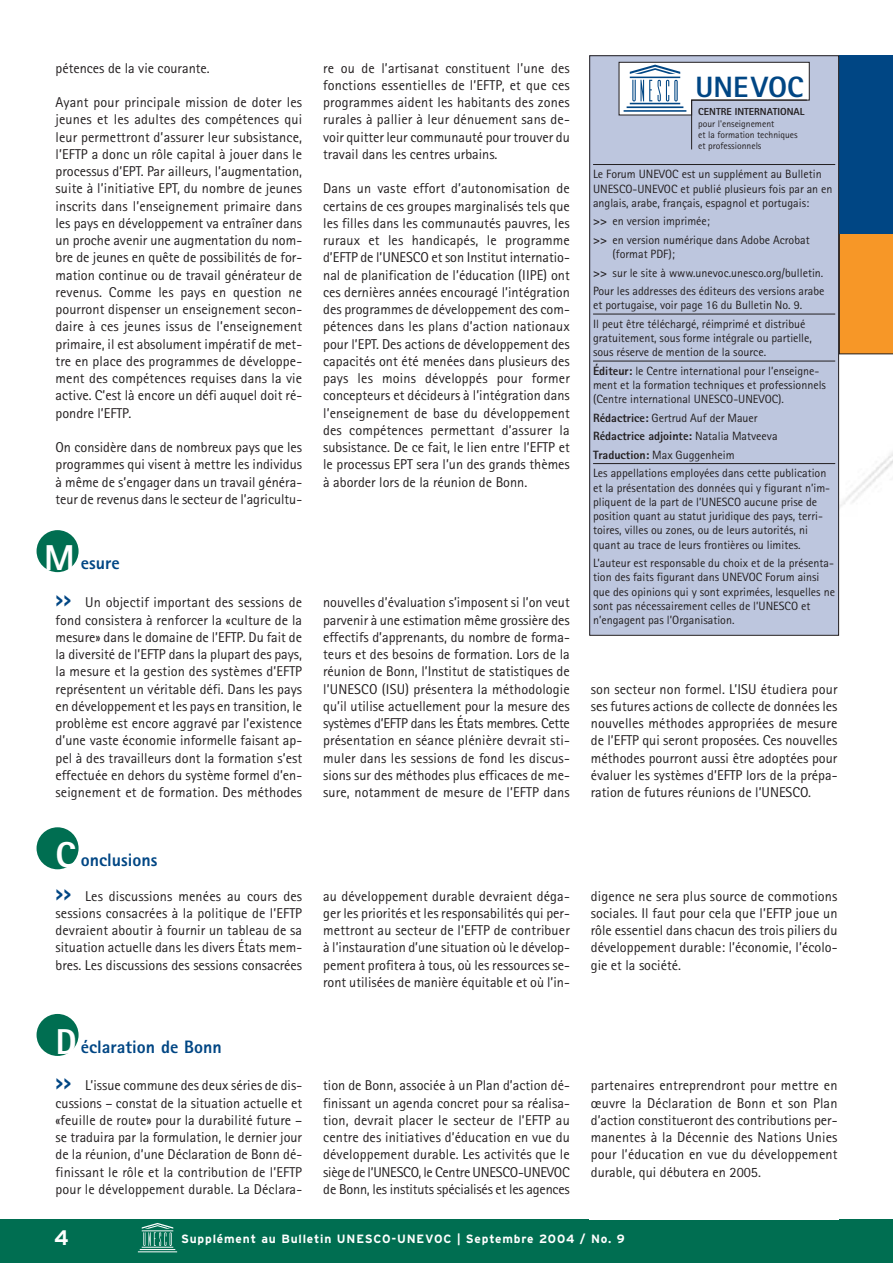
<style>
.page{position:relative;width:893px;height:1263px;background:#fff}
.page>*{position:absolute;margin:0;border:0;box-sizing:border-box;transform-origin:0 0}
.t1{font:800 29.4px "Rotis Sans Serif";color:#004684}
.t2{font:700 21px "Interstate";color:#fff}
.t3{font:800 18px "Rotis Sans Serif";color:#004684}
.t4{font:14.25px/17.2px "Rotis Sans Serif";color:#231f20;text-align:justify}
.t5{font:12px/14.2px "Rotis Sans Serif";color:#231f20}
.t6{font:700 12px "Interstate";letter-spacing:.07em;color:#fff}
.t7{font:800 10.2px "Rotis Sans Serif";color:#231f20}
.t8{font:9.6px/11.4px "Rotis Sans Serif";color:#231f20}
.s1{font-size:36px;color:#fff}
.s2{font-size:21px}
.s3{font-family:"Interstate";font-weight:700;font-size:18px;color:#004684}
.s4{font-weight:800}
</style>
<div class="page">
<img style="left:839px;top:354px;width:53px;height:223px">
<div style="left:839px;top:234px;width:53px;height:120px;background:#f79727"></div>
<div style="left:0;top:1219px;width:892px;height:44px;background:#006e51"></div>
<svg style="left:138px;top:1223px;width:39px;height:29px"></svg>
<div style="left:589px;top:55px;width:303px;height:179px;background:#004684"></div>
<div style="left:37px;top:530px;width:42px;height:42px;background:#006e51;border-radius:50%"></div>
<div style="left:37px;top:827px;width:42px;height:42px;background:#006e51;border-radius:50%"></div>
<div style="left:37px;top:1014px;width:42px;height:42px;background:#006e51;border-radius:50%"></div>
<div style="left:589px;top:55px;width:250px;height:580px;background:#bdc6de"></div>
<svg style="left:618px;top:62px;width:192px;height:88px"></svg>
<hr style="left:593px;top:164px;width:242px;height:1px;background:#231f20">
<hr style="left:593px;top:314px;width:242px;height:1px;background:#231f20">
<hr style="left:593px;top:361px;width:242px;height:1px;background:#231f20">
<hr style="left:593px;top:463px;width:242px;height:1px;background:#231f20">
<div style="left:589px;top:55px;width:250px;height:581px;border:1px solid #231f20"></div>
<p class="t4" style="left:56px;top:61px;width:156px">pétences de la vie courante.</p>
<p class="t4" style="left:56px;top:95px;width:248px">Ayant pour principale mission de doter les jeunes et les adultes des compétences qui leur permettront d’assurer leur subsistance, l’EFTP a donc un rôle capital à jouer dans le processus d’EPT. Par ailleurs, l’augmentation, suite à l’initiative EPT, du nombre de jeunes inscrits dans l’enseignement primaire dans les pays en développement va entraîner dans un proche avenir une augmentation du nom&shy;bre de jeunes en quête de possibilités de for&shy;mation continue ou de travail générateur de revenus. Comme les pays en question ne pourront dispenser un enseignement secon&shy;daire à ces jeunes issus de l’enseignement primaire, il est absolument impératif de met&shy;tre en place des programmes de développe&shy;ment des compétences requises dans la vie active. C’est là encore un défi auquel doit ré&shy;pondre l’EFTP.</p>
<p class="t4" style="left:56px;top:440px;width:248px">On considère dans de nombreux pays que les programmes qui visent à mettre les individus à même de s’engager dans un travail généra&shy;teur de revenus dans le secteur de l’agricultu-</p>
<p class="t3" style="left:44px;top:557px;width:77px"><span class="s1">M</span><span class="s2">B</span> esure</p>
<p class="t4" style="left:323px;top:61px;width:248px">re ou de l’artisanat constituent l’une des fonctions essentielles de l’EFTP, et que ces programmes aident les habitants des zones rurales à pallier à leur dénuement sans de&shy;voir quitter leur communauté pour trouver du travail dans les centres urbains.</p>
<p class="t4" style="left:323px;top:181px;width:248px">Dans un vaste effort d’autonomisation de certains de ces groupes marginalisés tels que les filles dans les communautés pauvres, les ruraux et les handicapés, le programme d’EFTP de l’UNESCO et son Institut internatio&shy;nal de planification de l’éducation (IIPE) ont ces dernières années encouragé l’intégration des programmes de développement des com&shy;pétences dans les plans d’action nationaux pour l’EPT. Des actions de développement des capacités ont été menées dans plusieurs des pays les moins développés pour former concepteurs et décideurs à l’intégration dans l’enseignement de base du développement des compétences permettant d’assurer la subsistance. De ce fait, le lien entre l’EFTP et le processus EPT sera l’un des grands thèmes à aborder lors de la réunion de Bonn.</p>
<p class="t4" style="left:55px;top:595px;width:248px"><span class="s3">&gt;&gt;</span> Un objectif important des sessions de fond consistera à renforcer la «culture de la mesure» dans le domaine de l’EFTP. Du fait de la diversité de l’EFTP dans la plupart des pays, la mesure et la gestion des systèmes d’EFTP représentent un véritable défi. Dans les pays en développement et les pays en transition, le problème est encore aggravé par l’existence d’une vaste économie informelle faisant ap&shy;pel à des travailleurs dont la formation s’est effectuée en dehors du système formel d’en&shy;seignement et de formation. Des méthodes</p>
<p class="t4" style="left:323px;top:595px;width:248px">nouvelles d’évaluation s’imposent si l’on veut parvenir à une estimation même grossière des effectifs d’apprenants, du nombre de forma&shy;teurs et des besoins de formation. Lors de la réunion de Bonn, l’Institut de statistiques de l’UNESCO (ISU) présentera la méthodologie qu’il utilise actuellement pour la mesure des systèmes d’EFTP dans les États membres. Cette présentation en séance plénière devrait sti&shy;muler dans les sessions de fond les discus&shy;sions sur des méthodes plus efficaces de me&shy;sure, notamment de mesure de l’EFTP dans</p>
<p class="t3" style="left:56px;top:854px;width:103px"><span class="s2">B</span> <span class="s1">C</span> onclusions</p>
<h1 class="t1" style="left:695px;top:76px;width:110px">UNEVOC</h1>
<p class="t7" style="left:698px;top:108px;width:108px">CENTRE INTERNATIONAL</p>
<p class="t8" style="left:698px;top:119px;width:101px">pour l'enseignement<br>et la formation techniques et professionnels</p>
<p class="t5" style="left:593px;top:168px;width:241px">Le Forum UNEVOC est un supplément au Bulletin<br>UNESCO-UNEVOC et publié plusieurs fois par an en anglais, arabe, français, espagnol et portugais:</p>
<p class="t5" style="left:593px;top:213px;width:218px;line-height:18.5px"><span class="s4">&gt;&gt;</span> en version imprimée;<br><span class="s4">&gt;&gt;</span> en version numérique dans Adobe Acrobat</p>
<p class="t5" style="left:593px;top:246px;width:233px;line-height:18.5px;text-indent:20px">(format PDF);<br><span class="s4">&gt;&gt;</span> sur le site à www.unevoc.unesco.org/bulletin.<br>Pour les addresses des éditeurs des versions arabe</p>
<p class="t5" style="left:593px;top:297px;width:214px;line-height:18.5px">et portugaise, voir page 16 du Bulletin No. 9.<br>Il peut être téléchargé, réimprimé et distribué</p>
<p class="t5" style="left:593px;top:332px;width:220px">gratuitement, sous forme intégrale ou partielle, sous réserve de mention de la source.</p>
<p class="t5" style="left:593px;top:365px;width:234px"><span class="s4">Éditeur:</span> le Centre international pour l’enseigne&shy;ment et la formation techniques et professionnels (Centre international UNESCO-UNEVOC).</p>
<p class="t5" style="left:593px;top:410px;width:235px;line-height:18.5px"><span class="s4">Rédactrice:</span> Gertrud Auf der Mauer<br><span class="s4">Rédactrice adjointe:</span> Natalia Matveeva <span class="s4">Traduction:</span> Max Guggenheim<br>Les appellations employées dans cette publication</p>
<p class="t5" style="left:593px;top:482px;width:239px">et la présentation des données qui y figurant n’im&shy;pliquent de la part de l’UNESCO aucune prise de position quant au statut juridique des pays, terri&shy;toires, villes ou zones, ou de leurs autorités, ni quant au trace de leurs frontières ou limites.</p>
<p class="t5" style="left:593px;top:557px;width:243px">L’auteur est responsable du choix et de la présenta&shy;tion des faits figurant dans UNEVOC Forum ainsi que des opinions qui y sont exprimées, lesquelles ne sont pas nécessairement celles de l’UNESCO et n’engagent pas l’Organisation.</p>
<p class="t4" style="left:591px;top:682px;width:248px">son secteur non formel. L’ISU étudiera pour ses futures actions de collecte de données les nouvelles méthodes appropriées de mesure de l’EFTP qui seront proposées. Ces nouvelles méthodes pourront aussi être adoptées pour évaluer les systèmes d’EFTP lors de la prépa&shy;ration de futures réunions de l’UNESCO.</p>
<p class="t4" style="left:55px;top:889px;width:248px"><span class="s3">&gt;&gt;</span> Les discussions menées au cours des sessions consacrées à la politique de l’EFTP devraient aboutir à fournir un tableau de sa situation actuelle dans les divers États mem&shy;bres. Les discussions des sessions consacrées</p>
<p class="t4" style="left:323px;top:889px;width:248px">au développement durable devraient déga&shy;ger les priorités et les responsabilités qui per&shy;mettront au secteur de l’EFTP de contribuer à l’instauration d’une situation où le dévelop&shy;pement profitera à tous, où les ressources se&shy;ront utilisées de manière équitable et où l’in-</p>
<p class="t4" style="left:591px;top:889px;width:248px">digence ne sera plus source de commotions sociales. Il faut pour cela que l’EFTP joue un rôle essentiel dans chacun des trois piliers du développement durable: l’économie, l’écolo&shy;gie et la société.</p>
<p class="t3" style="left:56px;top:1040px;width:168px"><span class="s2">B</span> <span class="s1">D</span> éclaration de Bonn</p>
<p class="t4" style="left:55px;top:1078px;width:248px"><span class="s3">&gt;&gt;</span> L’issue commune des deux séries de dis&shy;cussions – constat de la situation actuelle et «feuille de route» pour la durabilité future – se traduira par la formulation, le dernier jour de la réunion, d’une Déclaration de Bonn dé&shy;finissant le rôle et la contribution de l’EFTP pour le développement durable. La Déclara-</p>
<p class="t4" style="left:323px;top:1078px;width:248px">tion de Bonn, associée à un Plan d’action dé&shy;finissant un agenda concret pour sa réalisa&shy;tion, devrait placer le secteur de l’EFTP au centre des initiatives d’éducation en vue du développement durable. Les activités que le siège de l’UNESCO, le Centre UNESCO-UNEVOC de Bonn, les instituts spécialisés et les agences</p>
<p class="t4" style="left:591px;top:1078px;width:248px">partenaires entreprendront pour mettre en œuvre la Déclaration de Bonn et son Plan d’action constitueront des contributions per&shy;manentes à la Décennie des Nations Unies pour l’éducation en vue du développement durable, qui débutera en 2005.</p>
<h2 class="t2" style="left:54px;top:1230px;width:16px">4</h2>
<p class="t6" style="left:181px;top:1235px;width:445px">Supplément au Bulletin UNESCO-UNEVOC | Septembre 2004 / No. 9</p>
</div>
